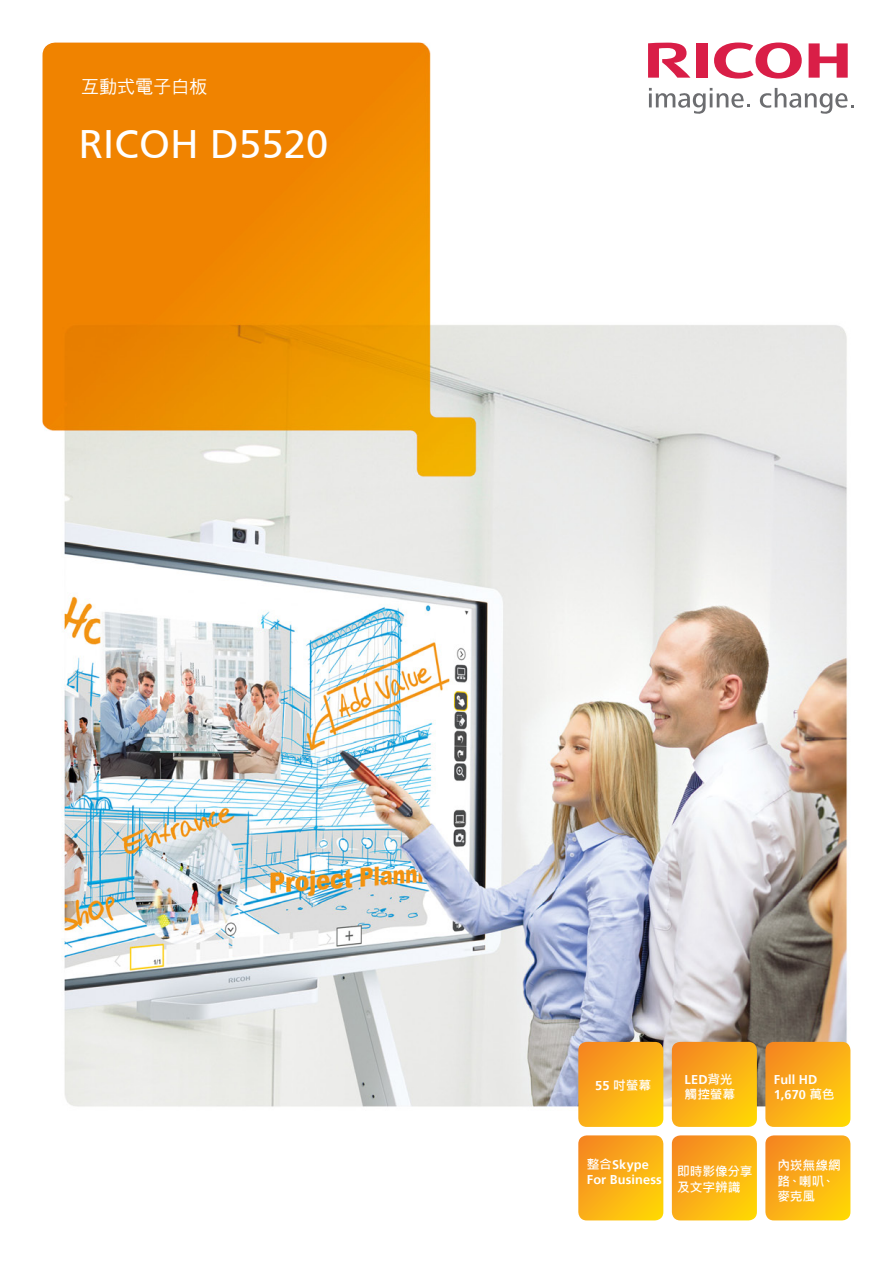
<style>
.page{position:relative;width:893px;height:1263px;background:#fff}
.page>*{position:absolute;margin:0;border:0;box-sizing:border-box;transform-origin:0 0}
.t1{font:39.75px "Frutiger 55 Roman";letter-spacing:.005em;color:#fff}
.t2{font:18px "DF Hei Md HK BF";color:#fff}
.t3{font:700 12.75px/15.3px "Frutiger 65";letter-spacing:.01em;color:#fff}
.t4{font:700 12.75px/15.3px "Microsoft Jheng Hei";letter-spacing:-.01em;color:#fff}
.s1{font-family:"Frutiger 65"}
.s2{font-family:"Microsoft Jheng Hei"}
</style>
<div class="page">
<img style="left:43px;top:43px;width:805px;height:1171px">
<svg style="left:578px;top:1042px;width:85px;height:85px;background:#f9ae18"></svg>
<svg style="left:578px;top:1135px;width:85px;height:85px;background:#faaf1a"></svg>
<svg style="left:672px;top:1042px;width:85px;height:85px;background:#f9ae18"></svg>
<svg style="left:672px;top:1135px;width:85px;height:85px;background:#faaf19"></svg>
<svg style="left:765px;top:1042px;width:85px;height:85px;background:#f9ae18"></svg>
<svg style="left:765px;top:1135px;width:85px;height:85px;background:#faaf1a"></svg>
<svg style="left:714px;top:43px;width:88px;height:36px"></svg>
<svg style="left:809px;top:43px;width:39px;height:35px"></svg>
<div style="left:696px;top:43px;width:11px;height:35px;background:#d91e47"></div>
<svg style="left:648px;top:43px;width:42px;height:35px"></svg>
<svg style="left:649px;top:88px;width:101px;height:26px"></svg>
<svg style="left:760px;top:88px;width:94px;height:26px"></svg>
<h2 class="t2" style="left:81px;top:78px;width:127px">互動式電子白板</h2>
<h1 class="t1" style="left:79px;top:121px;width:251px">RICOH D5520</h1>
<p class="t4" style="left:595px;top:1078px;width:57px"><span class="s1">55</span> 吋螢幕</p>
<p class="t3" style="left:685px;top:1072px;width:50px">LED<span class="s2">背光</span></p>
<p class="t4" style="left:685px;top:1087px;width:52px">觸控螢幕</p>
<p class="t3" style="left:587px;top:1157px;width:77px"><span class="s2">整合</span>Skype<br>For Business</p>
<p class="t4" style="left:677px;top:1164px;width:77px">即時影像分享及文字辨識</p>
<p class="t3" style="left:774px;top:1072px;width:62px">Full HD<br>1,670 <span class="s2">萬色</span></p>
<p class="t4" style="left:777px;top:1158px;width:65px">內崁無線網路、喇叭、麥克風</p>
</div>
